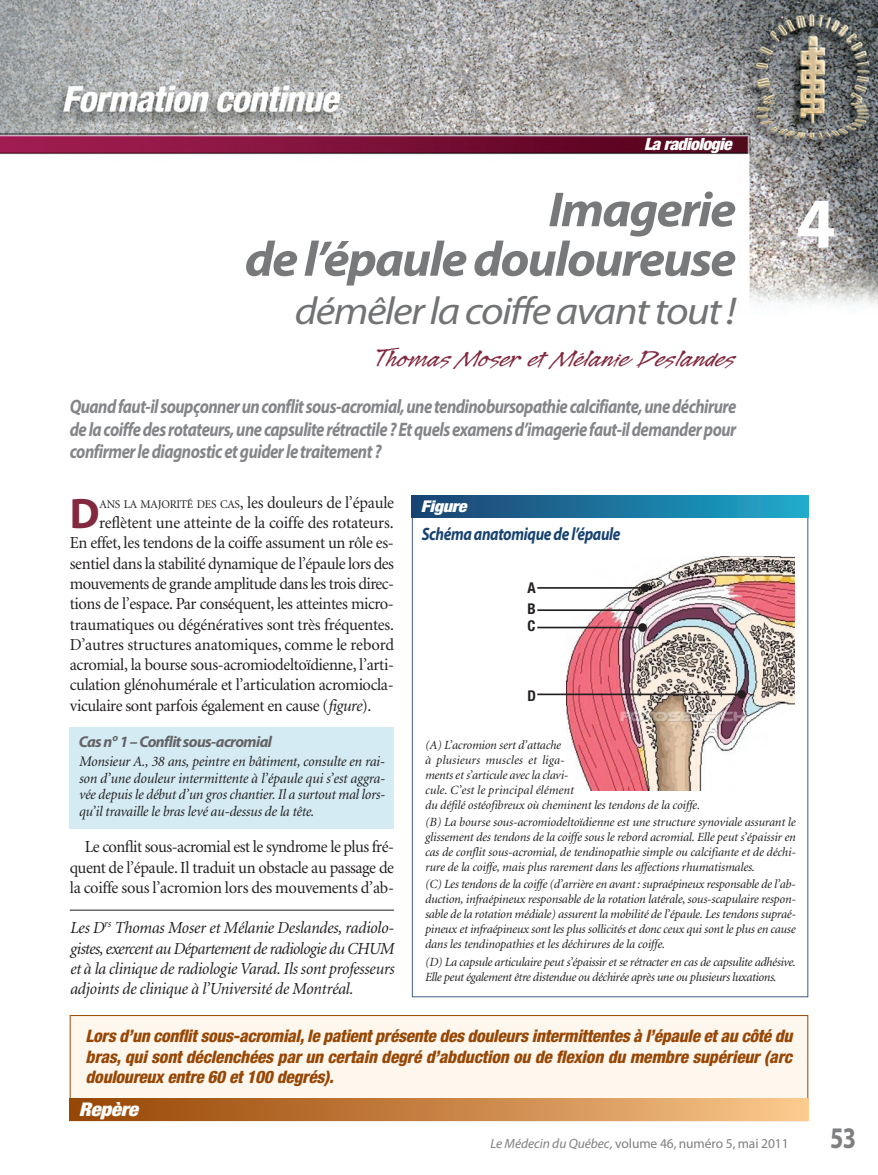
<style>
.page{position:relative;width:878px;height:1175px;background:#fff}
.page>*{position:absolute;margin:0;border:0;box-sizing:border-box;transform-origin:0 0}
.t1{font:700 72px "Myriad Pro";color:#fff}
.t2{font:italic 700 49.5px/49.5px "Myriad Pro";letter-spacing:-.035em;color:#77797b;text-align:right;scale:1.05 1}
.t3{font:700 42.9px "Myriad Pro";color:#82293f}
.t4{font:italic 39px "Myriad Pro";letter-spacing:-.035em;color:#717375;scale:1.1 1}
.t5{font:700 30px "Myriad Pro";color:#7d7f81;scale:.8 1}
.t6{font:27px "Legault Std";color:#82293f;scale:1.2 1}
.t7{font:italic 700 19.5px/22.5px "Myriad Pro";letter-spacing:-.03em;color:#838588;text-align:justify;scale:.85 1}
.t8{font:italic 900 condensed 18.9px "Helvetica Neue";letter-spacing:-.015em;color:#fff;scale:1.11 1}
.t9{font:italic 700 18px "Myriad Pro";letter-spacing:-.025em;color:#174371;scale:.85 1}
.t10{font:italic 800 condensed 17.25px/20.2px "Helvetica Neue";letter-spacing:-.015em;color:#974705;text-align:justify}
.t11{font:16.8px/20.2px "Minion";letter-spacing:-.025em;color:#231f20;text-align:justify}
.t12{font:italic 16.8px/20.2px "Minion";letter-spacing:-.015em;color:#231f20;text-align:justify}
.t13{font:italic 900 condensed 16.8px "Helvetica Neue";letter-spacing:-.035em;color:#fff;scale:1.05 1}
.t14{font:italic 900 condensed 16.2px "Helvetica Neue";letter-spacing:-.015em;color:#fff;scale:1.11 1}
.t15{font:italic 700 15.75px "Myriad Pro";letter-spacing:-.04em;color:#636366}
.t16{font:700 condensed 14.85px/20.7px "Helvetica Neue";color:#231f20}
.t17{font:italic 14.7px/17px "Minion";letter-spacing:-.015em;color:#231f20;text-align:justify}
.t18{font:13.5px "Myriad Pro";letter-spacing:-.005em;color:#7d7f81}
.t19{font:italic 12.6px/15px "Minion";letter-spacing:-.01em;color:#231f20}
.s1{font-size:11.85px}
.s2{font-style:italic}
</style>
<div class="page">
<div style="left:70px;top:727px;width:324px;height:101px;background:#d4ebf3"></div>
<img style="left:0;top:0;width:878px;height:307px">
<hr style="left:70px;top:909px;width:324px;height:1px;background:#231f20">
<div style="left:412px;top:495px;width:396px;height:22px;background:linear-gradient(to right,#1b4170,#1ea9cb)"></div>
<img style="left:566px;top:556px;width:228px;height:234px">
<hr style="left:537px;top:587px;width:108px;height:1px;background:#231f20">
<div style="left:640px;top:583px;width:9px;height:9px;background:#231f20;border-radius:50%"></div>
<hr style="left:537px;top:609px;width:101px;height:2px;background:#231f20">
<div style="left:634px;top:606px;width:9px;height:8px;background:#231f20;border-radius:50%"></div>
<hr style="left:537px;top:626px;width:105px;height:2px;background:#231f20">
<div style="left:638px;top:623px;width:9px;height:9px;background:#231f20;border-radius:50%"></div>
<hr style="left:537px;top:693px;width:204px;height:2px;background:#231f20">
<div style="left:737px;top:690px;width:9px;height:8px;background:#231f20;border-radius:50%"></div>
<div style="left:70px;top:1016px;width:737px;height:104px;background:#fef7ed"></div>
<div style="left:70px;top:1015px;width:738px;height:105px;border:1px solid #974705"></div>
<div style="left:70px;top:1098px;width:738px;height:22px;background:linear-gradient(to right,#954302,#fac68a)"></div>
<h3 class="t13" style="left:644px;top:138px;width:85px">La radiologie</h3>
<h2 class="t2" style="left:245px;top:189px;width:469px">Imagerie<br>de l’épaule douloureuse</h2>
<h3 class="t4" style="left:295px;top:296px;width:402px">démêler la coiffe avant tout !</h3>
<h3 class="t6" style="left:374px;top:341px;width:303px">Thomas Moser et Mélanie Deslandes</h3>
<p class="t7" style="left:70px;top:397px;width:785px">Quand faut-il soupçonner un conflit sous-acromial, une tendinobursopathie calcifiante, une déchirure de la coiffe des rotateurs, une capsulite rétractile ? Et quels examens d’imagerie faut-il demander pour confirmer le diagnostic et guider le traitement ?</p>
<h1 class="t1" style="left:796px;top:196px;width:40px">4</h1>
<h3 class="t3" style="left:70px;top:497px;width:31px">D</h3>
<h3 class="t11" style="left:99px;top:494px;width:296px"><span class="s1">ANS LA MAJORITÉ DES CAS</span>, les douleurs de l’épaule</h3>
<h3 class="t11" style="left:99px;top:514px;width:296px">reflètent une atteinte de la coiffe des rotateurs.</h3>
<h3 class="t11" style="left:70px;top:534px;width:325px">En effet, les tendons de la coiffe assument un rôle es-</h3>
<h3 class="t11" style="left:70px;top:554px;width:326px">sentiel dans la stabilité dynamique de l’épaule lors des</h3>
<h3 class="t11" style="left:70px;top:575px;width:326px">mouvements de grande amplitude dans les trois direc-</h3>
<h3 class="t11" style="left:70px;top:595px;width:325px">tions de l’espace. Par conséquent, les atteintes micro-</h3>
<h3 class="t11" style="left:70px;top:615px;width:326px">traumatiques ou dégénératives sont très fréquentes.</h3>
<h3 class="t11" style="left:70px;top:635px;width:326px">D’autres structures anatomiques, comme le rebord</h3>
<h3 class="t11" style="left:70px;top:656px;width:326px">acromial, la bourse sous-acromiodeltoïdienne, l’arti-</h3>
<h3 class="t11" style="left:70px;top:676px;width:325px">culation glénohumérale et l’articulation acromiocla-</h3>
<h3 class="t11" style="left:70px;top:696px;width:303px">viculaire sont parfois également en cause (<span class="s2">figure</span>).</h3>
<p class="t15" style="left:79px;top:735px;width:195px">Cas n<sup>o</sup> 1 – Conflit sous-acromial</p>
<p class="t17" style="left:79px;top:753px;width:308px">Monsieur A., 38 ans, peintre en bâtiment, consulte en rai&shy;son d’une douleur intermittente à l’épaule qui s’est aggra&shy;vée depuis le début d’un gros chantier. Il a surtout mal lors&shy;qu’il travaille le bras levé au-dessus de la tête.</p>
<h3 class="t11" style="left:70px;top:838px;width:326px;text-indent:15px">Le conflit sous-acromial est le syndrome le plus fré&shy;quent de l’épaule. Il traduit un obstacle au passage de la coiffe sous l’acromion lors des mouvements d’ab-</h3>
<h3 class="t12" style="left:70px;top:919px;width:326px">Les D<sup>rs</sup> Thomas Moser et Mélanie Deslandes, radiolo&shy;gistes, exercent au Département de radiologie du CHUM et à la clinique de radiologie Varad. Ils sont professeurs adjoints de clinique à l’Université de Montréal.</h3>
<p class="t14" style="left:421px;top:500px;width:43px">Figure</p>
<h3 class="t9" style="left:421px;top:527px;width:235px">Schéma anatomique de l’épaule</h3>
<p class="t16" style="left:527px;top:579px;width:10px">A<br>B</p>
<p class="t16" style="left:527px;top:617px;width:9px">C</p>
<p class="t16" style="left:527px;top:686px;width:10px">D</p>
<p class="t19" style="left:424px;top:738px;width:276px">(A) L’acromion sert d’attache<br>à plusieurs mus cles et liga-<br>ments et s’articule avec la clavi-<br>cule. C’est le principal élément<br>du défilé ostéofibreux où cheminent les tendons de la coiffe.</p>
<p class="t19" style="left:424px;top:815px;width:372px;text-align:justify">(B) La bourse sous-acromiodeltoïdienne est une structure synoviale assurant le glissement des tendons de la coiffe sous le rebord acromial. Elle peut s’épaissir en cas de conflit sous-acromial, de tendinopathie simple ou calcifiante et de déchi&shy;rure de la coiffe, mais plus rarement dans les affections rhumatismales.</p>
<p class="t19" style="left:424px;top:877px;width:372px;text-align:justify">(C) Les tendons de la coiffe (d’arrière en avant : supraépineux responsable de l’ab&shy;duction, infraépineux responsable de la rotation latérale, sous-scapulaire respon&shy;sable de la rotation médiale) assurent la mobilité de l’épaule. Les tendons supraé&shy;pineux et infraépineux sont les plus sollicités et donc ceux qui sont le plus en cause dans les tendinopathies et les déchirures de la coiffe.</p>
<p class="t19" style="left:424px;top:955px;width:372px">(D) La capsule articulaire peut s’épaissir et se rétracter en cas de capsulite adhésive.<br>Elle peut également être distendue ou déchirée après une ou plusieurs luxations.</p>
<p class="t10" style="left:86px;top:1027px;width:708px">Lors d’un conflit sous-acromial, le patient présente des douleurs intermittentes à l’épaule et au côté du bras, qui sont déclenchées par un certain degré d’abduction ou de flexion du membre supérieur (arc douloureux entre 60 et 100 degrés).</p>
<h3 class="t8" style="left:79px;top:1102px;width:55px">Repère</h3>
<p class="t18" style="left:490px;top:1138px;width:299px"><span class="s2">Le Médecin du Québec,</span> volume 46, numéro 5, mai 2011</p>
<h3 class="t5" style="left:830px;top:1126px;width:34px">53</h3>
</div>
